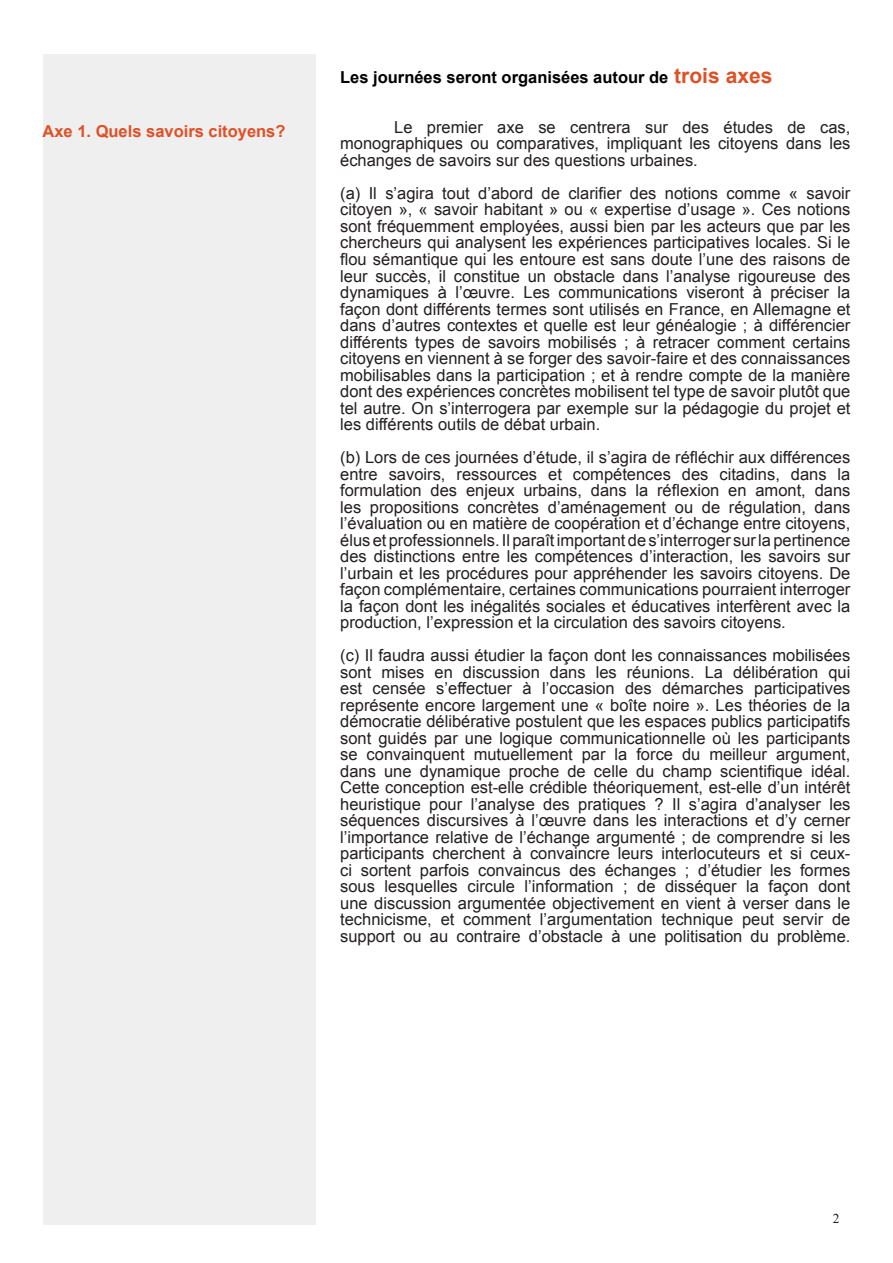
<style>
.page{position:relative;width:893px;height:1263px;background:#fff}
.page>*{position:absolute;margin:0;border:0;box-sizing:border-box;transform-origin:0 0}
.t1{font:16.5px/16.5px "Arial";color:#231f20;text-align:justify}
.t2{font:700 16.5px "Arial";color:#000}
.t3{font:700 16.5px "Arial";color:#de5127}
.t4{font:13.5px "Times New Roman";color:#231f20}
.s1{font-size:21px;color:#de5127}
</style>
<div class="page">
<div style="left:43px;top:54px;width:272px;height:1171px;background:#efeff0"></div>
<p class="t3" style="left:43px;top:120px;width:245px">Axe 1. Quels savoirs citoyens?</p>
<p class="t2" style="left:340px;top:67px;width:434px">Les journées seront organisées autour de <span class="s1">trois axes</span></p>
<p class="t1" style="left:340px;top:119px;width:512px;text-indent:54px">Le premier axe se centrera sur des études de cas, monographiques ou comparatives, impliquant les citoyens dans les échanges de savoirs sur des questions urbaines.</p>
<p class="t1" style="left:340px;top:185px;width:512px">(a) Il s’agira tout d’abord de clarifier des notions comme « savoir citoyen », « savoir habitant » ou « expertise d’usage ». Ces notions sont fréquemment employées, aussi bien par les acteurs que par les chercheurs qui analysent les expériences participatives locales. Si le flou sémantique qui les entoure est sans doute l’une des raisons de leur succès, il constitue un obstacle dans l’analyse rigoureuse des dynamiques à l’œuvre. Les communications viseront à préciser la façon dont différents termes sont utilisés en France, en Allemagne et dans d’autres contextes et quelle est leur généalogie ; à différencier différents types de savoirs mobilisés ; à retracer comment certains citoyens en viennent à se forger des savoir-faire et des connaissances mobilisables dans la participation ; et à rendre compte de la manière dont des expériences concrètes mobilisent tel type de savoir plutôt que tel autre. On s’interrogera par exemple sur la pédagogie du projet et les différents outils de débat urbain.</p>
<p class="t1" style="left:340px;top:449px;width:512px">(b) Lors de ces journées d’étude, il s’agira de réfléchir aux différences entre savoirs, ressources et compétences des citadins, dans la formulation des enjeux urbains, dans la réflexion en amont, dans les propositions concrètes d’aménagement ou de régulation, dans l’évaluation ou en matière de coopération et d’échange entre citoyens, élus et professionnels. Il paraît important de s’interroger sur la pertinence des distinctions entre les compétences d’interaction, les savoirs sur l’urbain et les procédures pour appréhender les savoirs citoyens. De façon complémentaire, certaines communications pourraient interroger la façon dont les inégalités sociales et éducatives interfèrent avec la production, l’expression et la circulation des savoirs citoyens.</p>
<p class="t1" style="left:340px;top:647px;width:512px">(c) Il faudra aussi étudier la façon dont les connaissances mobilisées sont mises en discussion dans les réunions. La délibération qui est censée s’effectuer à l’occasion des démarches participatives représente encore largement une « boîte noire ». Les théories de la démocratie délibérative postulent que les espaces publics participatifs sont guidés par une logique communicationnelle où les participants se convainquent mutuellement par la force du meilleur argument, dans une dynamique proche de celle du champ scientifique idéal.<br>Cette conception est-elle crédible théoriquement, est-elle d’un intérêt heuristique pour l’analyse des pratiques ? Il s’agira d’analyser les séquences discursives à l’œuvre dans les interactions et d’y cerner l’importance relative de l’échange argumenté ; de comprendre si les participants cherchent à convaincre leurs interlocuteurs et si ceux&shy;ci sortent parfois convaincus des échanges ; d’étudier les formes sous lesquelles circule l’information ; de disséquer la façon dont une discussion argumentée objectivement en vient à verser dans le technicisme, et comment l’argumentation technique peut servir de support ou au contraire d’obstacle à une politisation du problème.</p>
<p class="t4" style="left:833px;top:1209px;width:8px">2</p>
</div>
